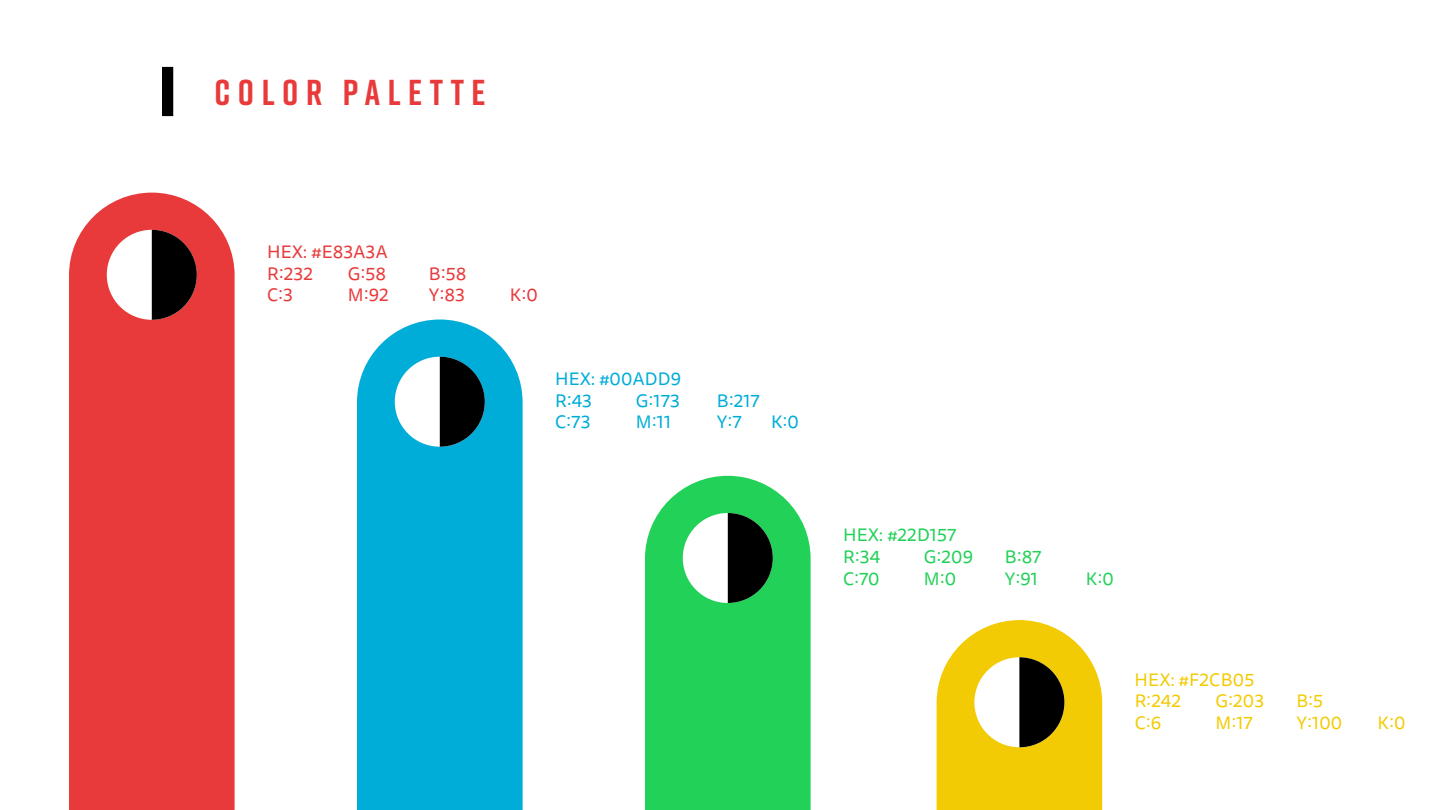
<style>
.page{position:relative;width:1440px;height:810px;background:#fff}
.page>*{position:absolute;margin:0;border:0;box-sizing:border-box;transform-origin:0 0}
.t1{font:700 36px "Rift";letter-spacing:.21em;color:#e83a3a}
.t2{font:18px "Tisa Sans Pro";letter-spacing:.01em;color:#00add9}
.t3{font:18px "Tisa Sans Pro";letter-spacing:.01em;color:#f2cb05}
.t4{font:18px "Tisa Sans Pro";letter-spacing:.01em;color:#e83a3a}
.t5{font:18px "Tisa Sans Pro";letter-spacing:.01em;color:#22d157}
</style>
<div class="page">
<div style="left:162px;top:67px;width:11px;height:49px;background:#000"></div>
<div style="left:69px;top:193px;width:166px;height:617px;background:#e83a3a"></div>
<div style="left:357px;top:320px;width:166px;height:490px;background:#00add9"></div>
<div style="left:645px;top:476px;width:166px;height:334px;background:#22d157"></div>
<div style="left:107px;top:230px;width:90px;height:90px;background:#fff;border-radius:50%"></div>
<div style="left:395px;top:357px;width:90px;height:90px;background:#fff;border-radius:50%"></div>
<div style="left:683px;top:513px;width:90px;height:90px;background:#fff;border-radius:50%"></div>
<svg style="left:152px;top:230px;width:45px;height:90px;background:#330d0d"></svg>
<svg style="left:440px;top:357px;width:45px;height:90px;background:#01262f"></svg>
<svg style="left:728px;top:513px;width:45px;height:90px;background:#082e14"></svg>
<svg style="left:937px;top:620px;width:165px;height:190px"></svg>
<p class="t1" style="left:214px;top:66px;width:273px">COLOR PALETTE</p>
<p class="t4" style="left:267px;top:240px;width:122px">HEX: #E83A3A</p>
<p class="t4" style="left:267px;top:262px;width:47px">R:232</p>
<p class="t4" style="left:348px;top:262px;width:40px">G:58</p>
<p class="t4" style="left:429px;top:262px;width:39px">B:58</p>
<p class="t4" style="left:267px;top:283px;width:27px">C:3</p>
<p class="t4" style="left:348px;top:283px;width:42px">M:92</p>
<p class="t4" style="left:429px;top:283px;width:37px">Y:83</p>
<p class="t4" style="left:510px;top:283px;width:29px">K:0</p>
<p class="t2" style="left:555px;top:367px;width:128px">HEX: #00ADD9</p>
<p class="t2" style="left:555px;top:388px;width:38px">R:43</p>
<p class="t2" style="left:636px;top:388px;width:45px">G:173</p>
<p class="t2" style="left:717px;top:388px;width:44px">B:217</p>
<p class="t2" style="left:555px;top:410px;width:37px">C:73</p>
<p class="t2" style="left:636px;top:410px;width:37px">M:11</p>
<p class="t2" style="left:717px;top:410px;width:26px">Y:7</p>
<p class="t2" style="left:771px;top:410px;width:29px">K:0</p>
<p class="t5" style="left:843px;top:523px;width:115px">HEX: #22D157</p>
<p class="t5" style="left:843px;top:545px;width:39px">R:34</p>
<p class="t5" style="left:924px;top:545px;width:51px">G:209</p>
<p class="t5" style="left:1005px;top:545px;width:38px">B:87</p>
<p class="t5" style="left:843px;top:566px;width:38px">C:70</p>
<p class="t5" style="left:924px;top:566px;width:34px">M:0</p>
<p class="t5" style="left:1005px;top:566px;width:35px">Y:91</p>
<p class="t5" style="left:1086px;top:566px;width:29px">K:0</p>
<p class="t3" style="left:1135px;top:667px;width:121px">HEX: #F2CB05</p>
<p class="t3" style="left:1135px;top:689px;width:48px">R:242</p>
<p class="t3" style="left:1216px;top:689px;width:50px">G:203</p>
<p class="t3" style="left:1297px;top:689px;width:28px">B:5</p>
<p class="t3" style="left:1135px;top:711px;width:28px">C:6</p>
<p class="t3" style="left:1216px;top:711px;width:39px">M:17</p>
<p class="t3" style="left:1297px;top:711px;width:47px">Y:100</p>
<p class="t3" style="left:1378px;top:711px;width:29px">K:0</p>
</div>
